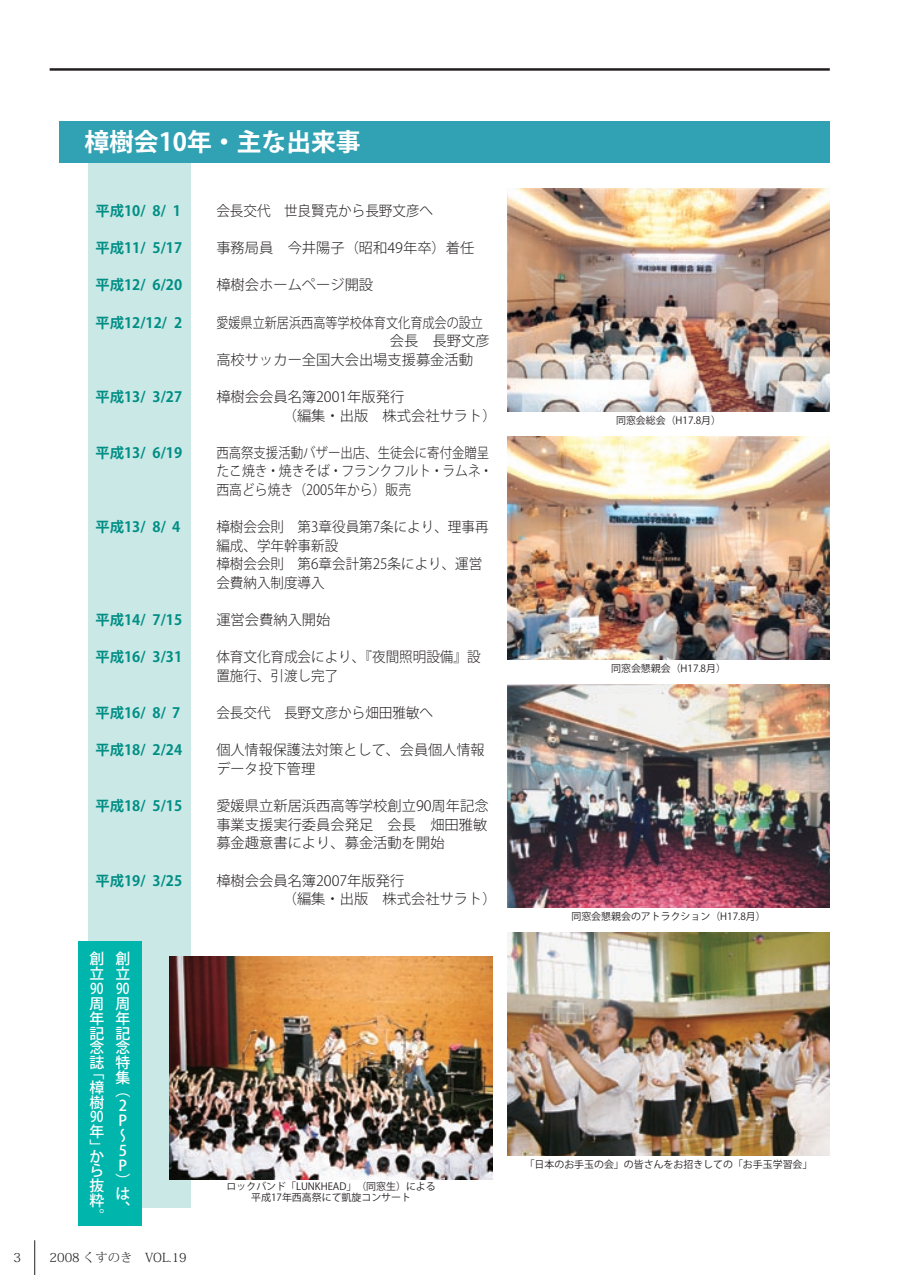
<style>
.page{position:relative;width:903px;height:1275px;background:#fff}
.page>*{position:absolute;margin:0;border:0;box-sizing:border-box;transform-origin:0 0}
.t1{font:700 24.85px "Koz Go Pro";color:#fff}
.t2{font:500 14.88px/14.9px "Koz Go Pro";color:#fff}
.t3{font:500 14.88px "Koz Go Pro";color:#fff;scale:.8 1}
.t4{font:300 14.17px/18.6px "Koz Go Pro";color:#231f20}
.t5{font:300 14.17px/18.6px "Koz Go Pro";color:#231f20;scale:.95 1}
.t6{font:700 14.17px "Koz Go Pro";color:#008e84}
.t7{font:300 14.17px/18.6px "Koz Go Pro";color:#231f20;scale:.9 1}
.t8{font:300 14.17px "Koz Go Pro";color:#231f20;scale:.85 1}
.t9{font:300 14.17px "Koz Go Pro";color:#231f20;scale:.87 1}
.t10{font:300 12.42px "Koz Min Pro";color:#231f20}
.t11{font:9.97px/11.2px "Koz Go Pro";color:#231f20;text-align:center}
</style>
<div class="page">
<hr style="left:34px;top:1240px;width:1px;height:35px;background:#231f20">
<hr style="left:50px;top:68px;width:780px;height:3px;background:#231f20">
<div style="left:88px;top:150px;width:102px;height:1058px;background:#c9e8e6"></div>
<div style="left:60px;top:121px;width:770px;height:41px;background:#31a2b4"></div>
<img style="left:507px;top:685px;width:323px;height:223px">
<img style="left:507px;top:933px;width:323px;height:223px">
<img style="left:170px;top:956px;width:322px;height:223px">
<img style="left:507px;top:437px;width:323px;height:223px">
<img style="left:507px;top:189px;width:323px;height:223px">
<div style="left:78px;top:941px;width:63px;height:284px;background:#00b5ac"></div>
<p class="t10" style="left:14px;top:1249px;width:9px">3</p>
<h1 class="t1" style="left:60px;top:126px;width:303px">　樟樹会10年・主な出来事</h1>
<p class="t6" style="left:96px;top:202px;width:51px">平成10/</p>
<p class="t6" style="left:153px;top:202px;width:15px">8/</p>
<p class="t6" style="left:173px;top:202px;width:10px">1</p>
<p class="t6" style="left:96px;top:239px;width:51px">平成11/</p>
<p class="t6" style="left:153px;top:239px;width:31px">5/17</p>
<p class="t6" style="left:96px;top:276px;width:51px">平成12/</p>
<p class="t6" style="left:153px;top:276px;width:31px">6/20</p>
<p class="t6" style="left:96px;top:313px;width:73px">平成12/12/</p>
<p class="t6" style="left:174px;top:313px;width:10px">2</p>
<p class="t6" style="left:96px;top:388px;width:51px">平成13/</p>
<p class="t6" style="left:153px;top:388px;width:31px">3/27</p>
<p class="t6" style="left:96px;top:443px;width:51px">平成13/</p>
<p class="t6" style="left:153px;top:443px;width:31px">6/19</p>
<p class="t6" style="left:96px;top:518px;width:51px">平成13/</p>
<p class="t6" style="left:153px;top:518px;width:29px">8/ 4</p>
<p class="t6" style="left:96px;top:611px;width:51px">平成14/</p>
<p class="t6" style="left:153px;top:611px;width:31px">7/15</p>
<p class="t6" style="left:96px;top:648px;width:51px">平成16/</p>
<p class="t6" style="left:153px;top:648px;width:31px">3/31</p>
<p class="t6" style="left:96px;top:704px;width:51px">平成16/</p>
<p class="t6" style="left:153px;top:704px;width:29px">8/ 7</p>
<p class="t6" style="left:96px;top:741px;width:51px">平成18/</p>
<p class="t6" style="left:153px;top:741px;width:31px">2/24</p>
<p class="t6" style="left:96px;top:797px;width:51px">平成18/</p>
<p class="t6" style="left:153px;top:797px;width:31px">5/15</p>
<p class="t6" style="left:96px;top:871px;width:51px">平成19/</p>
<p class="t6" style="left:153px;top:871px;width:31px">3/25</p>
<p class="t2" style="left:89px;top:952px;width:16px">創立</p>
<p class="t3" style="left:90px;top:979px;width:18px">90</p>
<p class="t2" style="left:89px;top:997px;width:16px;text-align:justify">周年記念誌</p>
<p class="t2" style="left:89px;top:1065px;width:16px">「</p>
<p class="t2" style="left:89px;top:1080px;width:16px">樟樹</p>
<p class="t3" style="left:90px;top:1107px;width:18px">90</p>
<p class="t2" style="left:89px;top:1125px;width:16px">年</p>
<p class="t2" style="left:89px;top:1140px;width:12px">」</p>
<p class="t2" style="left:89px;top:1149px;width:16px;text-align:justify">から抜粋</p>
<p class="t2" style="left:89px;top:1209px;width:16px">。</p>
<p class="t2" style="left:115px;top:952px;width:16px">創立</p>
<p class="t3" style="left:116px;top:979px;width:18px">90</p>
<p class="t2" style="left:115px;top:997px;width:16px;text-align:justify">周年記念特集</p>
<p class="t2" style="left:115px;top:1084px;width:16px">)</p>
<p class="t2" style="left:115px;top:1099px;width:13px">2<br>P〜<br>5</p>
<p class="t2" style="left:119px;top:1159px;width:10px">P</p>
<p class="t2" style="left:115px;top:1173px;width:16px">）</p>
<p class="t2" style="left:115px;top:1187px;width:15px">は</p>
<p class="t2" style="left:115px;top:1201px;width:16px">、</p>
<p class="t10" style="left:50px;top:1249px;width:139px">2008 くすのき　VOL.19</p>
<p class="t5" style="left:216px;top:202px;width:230px">会長交代　世良賢克から長野文彦へ</p>
<p class="t4" style="left:216px;top:239px;width:260px">事務局員　今井陽子（昭和49年卒）着任</p>
<p class="t4" style="left:216px;top:276px;width:158px">樟樹会ホームページ開設</p>
<p class="t8" style="left:216px;top:313px;width:315px">愛媛県立新居浜西高等学校体育文化育成会の設立</p>
<p class="t4" style="left:216px;top:332px;width:275px;text-indent:173px">会長　長野文彦高校サッカー全国大会出場支援募金活動</p>
<p class="t4" style="left:216px;top:388px;width:189px">樟樹会会員名簿2001年版発行</p>
<p class="t4" style="left:283px;top:406px;width:215px">（編集・出版　株式会社サラト(</p>
<p class="t9" style="left:216px;top:443px;width:315px">西高祭支援活動バザー出店、生徒会に寄付金贈呈</p>
<p class="t7" style="left:216px;top:462px;width:309px">たこ焼き・焼きそば・フランクフルト・ラムネ・西高どら焼き（2005年から）販売</p>
<p class="t5" style="left:216px;top:518px;width:288px">樟樹会会則　第3章役員第7条により、理事再</p>
<p class="t5" style="left:216px;top:536px;width:282px">編成、学年幹事新設<br>樟樹会会則　第6章会計第25条により、運営会費納入制度導入</p>
<p class="t4" style="left:216px;top:611px;width:116px">運営会費納入開始</p>
<p class="t5" style="left:216px;top:648px;width:280px">体育文化育成会により、『夜間照明設備』設</p>
<p class="t5" style="left:216px;top:667px;width:130px">置施行、引渡し完了</p>
<p class="t5" style="left:216px;top:704px;width:230px">会長交代　長野文彦から畑田雅敏へ</p>
<p class="t4" style="left:216px;top:741px;width:270px">個人情報保護法対策として、会員個人情報</p>
<p class="t4" style="left:216px;top:760px;width:100px">データ投下管理</p>
<p class="t4" style="left:216px;top:797px;width:274px">愛媛県立新居浜西高等学校創立90周年記念</p>
<p class="t4" style="left:216px;top:815px;width:272px">事業支援実行委員会発足　会長　畑田雅敏募金趣意書により、募金活動を開始</p>
<p class="t4" style="left:216px;top:871px;width:189px">樟樹会会員名簿2007年版発行</p>
<p class="t4" style="left:283px;top:890px;width:215px">（編集・出版　株式会社サラト(</p>
<p class="t11" style="left:227px;top:1181px;width:211px">ロックバンド「LUNKHEAD」（同窓生）による平成17年西高祭にて凱旋コンサート</p>
<p class="t11" style="left:616px;top:415px;width:106px">同窓会総会（H17.8月(</p>
<p class="t11" style="left:611px;top:663px;width:116px">同窓会懇親会（H17.8月(</p>
<p class="t11" style="left:571px;top:911px;width:196px">同窓会懇親会のアトラクション（H17.8月(</p>
<p class="t11" style="left:525px;top:1159px;width:289px">「日本のお手玉の会」の皆さんをお招きしての「お手玉学習会「</p>
</div>
